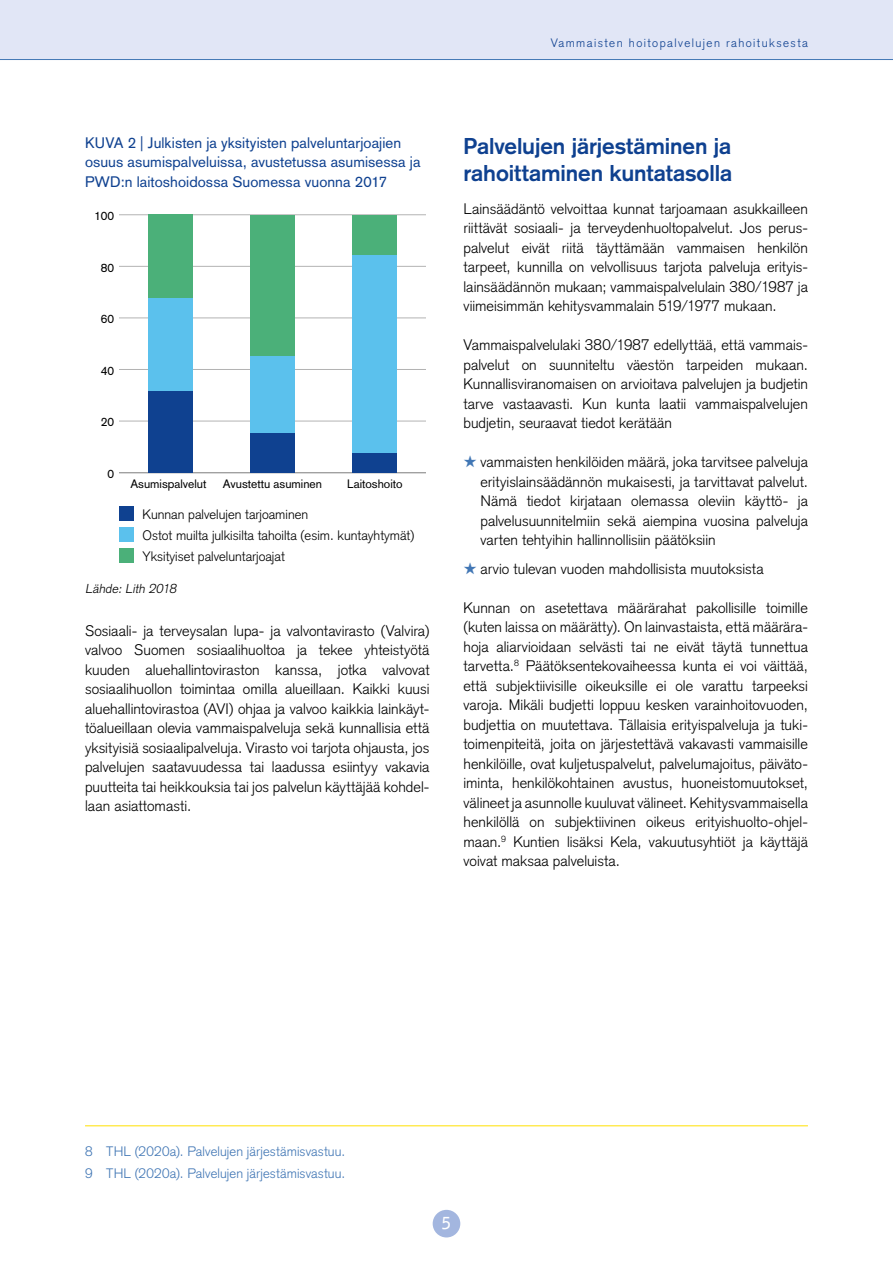
<style>
.page{position:relative;width:893px;height:1263px;background:#fff}
.page>*{position:absolute;margin:0;border:0;box-sizing:border-box;transform-origin:0 0}
.t1{font:700 22.5px/27px "Basic Commercial LT";letter-spacing:-.005em;color:#0f4190}
.t2{font:700 16.5px "Bell Gothic Std";color:#fff}
.body_txt{font:300 15px/19.5px "Basic Commercial LT";color:#000;text-align:justify}
.t3{font:15px/19.5px "Basic Commercial LT";letter-spacing:.005em;color:#0f4190}
.t4{font:300 13.5px/21.3px "Basic Commercial LT";color:#000}
.footnotes{font:300 13.5px "Basic Commercial LT";letter-spacing:.01em;color:#4277b5}
.Figure_source{font:italic 300 12.75px "Basic Commercial LT";color:#000}
.t5{font:12px "Basic Commercial LT";color:#000}
.t6{font:300 12px "Basic Commercial LT";letter-spacing:.12em;color:#0f4190}
.s1{color:#4277b5}
</style>
<div class="page">
<div style="left:0;top:0;width:893px;height:60px;background:#e1e6f6"></div>
<div style="left:433px;top:1210px;width:27px;height:27px;background:#a3b6df;border-radius:50%"></div>
<hr style="left:0;top:59px;width:893px;height:1px;background:#4277b5">
<hr style="left:85px;top:1125px;width:723px;height:1px;background:#ffe000">
<div style="left:119px;top:548px;width:15px;height:15px;background:#4bb079"></div>
<div style="left:119px;top:506px;width:15px;height:15px;background:#0f4190"></div>
<div style="left:119px;top:527px;width:15px;height:15px;background:#5bc1ed"></div>
<hr style="left:119px;top:472px;width:307px;height:1px;background:#b3b3b3">
<hr style="left:119px;top:421px;width:307px;height:1px;background:#b3b3b3">
<hr style="left:119px;top:369px;width:307px;height:1px;background:#b3b3b3">
<hr style="left:119px;top:318px;width:307px;height:1px;background:#b3b3b3">
<hr style="left:119px;top:266px;width:307px;height:1px;background:#b3b3b3">
<hr style="left:119px;top:214px;width:307px;height:1px;background:#b3b3b3">
<div style="left:148px;top:215px;width:44px;height:84px;background:#4bb079"></div>
<div style="left:250px;top:215px;width:44px;height:142px;background:#4bb079"></div>
<div style="left:353px;top:215px;width:44px;height:40px;background:#4bb079"></div>
<div style="left:148px;top:299px;width:44px;height:92px;background:#5bc1ed"></div>
<div style="left:250px;top:357px;width:44px;height:76px;background:#5bc1ed"></div>
<div style="left:353px;top:255px;width:44px;height:198px;background:#5bc1ed"></div>
<div style="left:148px;top:391px;width:44px;height:82px;background:#0f4190"></div>
<div style="left:250px;top:433px;width:44px;height:40px;background:#0f4190"></div>
<div style="left:353px;top:453px;width:44px;height:20px;background:#0f4190"></div>
<p class="t6" style="left:551px;top:36px;width:259px">Vammaisten hoitopalvelujen rahoituksesta</p>
<p class="t3" style="left:85px;top:133px;width:337px">KUVA 2 | Julkisten ja yksityisten palveluntarjoajien osuus asumispalveluissa, avustetussa asumisessa ja<br>PWD:n laitoshoidossa Suomessa vuonna 2017</p>
<p class="t5" style="left:94px;top:209px;width:22px">100</p>
<p class="t5" style="left:101px;top:260px;width:15px">80</p>
<p class="t5" style="left:101px;top:312px;width:15px">60</p>
<p class="t5" style="left:101px;top:364px;width:15px">40</p>
<p class="t5" style="left:101px;top:415px;width:15px">20</p>
<p class="t5" style="left:108px;top:467px;width:8px">0</p>
<p class="t5" style="left:130px;top:477px;width:78px">Asumispalvelut</p>
<p class="t5" style="left:223px;top:477px;width:101px">Avustettu asuminen</p>
<p class="t5" style="left:347px;top:477px;width:57px">Laitoshoito</p>
<p class="t4" style="left:142px;top:504px;width:273px">Kunnan palvelujen tarjoaminen<br>Ostot muilta julkisilta tahoilta (esim. kuntayhtymät)</p>
<p class="t4" style="left:142px;top:546px;width:144px">Yksityiset palveluntarjoajat</p>
<p class="Figure_source" style="left:85px;top:581px;width:95px">Lähde: Lith 2018</p>
<p class="body_txt" style="left:85px;top:621px;width:346px">Sosiaali- ja terveysalan lupa- ja valvontavirasto (Valvira) valvoo Suomen sosiaalihuoltoa ja tekee yhteistyötä kuuden aluehallintoviraston kanssa, jotka valvovat sosiaalihuollon toimintaa omilla alueillaan. Kaikki kuusi aluehallintovirastoa (AVI) ohjaa ja valvoo kaikkia lainkäyt&shy;töalueillaan olevia vammaispalveluja sekä kunnallisia että yksityisiä sosiaalipalveluja. Virasto voi tarjota ohjausta, jos palvelujen saatavuudessa tai laadussa esiintyy vakavia puutteita tai heikkouksia tai jos palvelun käyttäjää kohdel&shy;laan asiattomasti.</p>
<h3 class="t1" style="left:463px;top:132px;width:270px">Palvelujen järjestäminen ja rahoittaminen kuntatasolla</h3>
<p class="body_txt" style="left:463px;top:199px;width:346px">Lainsäädäntö velvoittaa kunnat tarjoamaan asukkailleen riittävät sosiaali- ja terveydenhuoltopalvelut. Jos perus&shy;palvelut eivät riitä täyttämään vammaisen henkilön tarpeet, kunnilla on velvollisuus tarjota palveluja erityis&shy;lainsäädännön mukaan; vammaispalvelulain 380/1987 ja viimeisimmän kehitysvammalain 519/1977 mukaan.</p>
<p class="body_txt" style="left:463px;top:335px;width:346px">Vammaispalvelulaki 380/1987 edellyttää, että vammais&shy;palvelut on suunniteltu väestön tarpeiden mukaan.<br>Kunnallisviranomaisen on arvioitava palvelujen ja budjetin tarve vastaavasti. Kun kunta laatii vammaispalvelujen budjetin, seuraavat tiedot kerätään</p>
<p class="body_txt" style="left:480px;top:452px;width:329px;text-indent:-17px"><span class="s1">★</span> vammaisten henkilöiden määrä, joka tarvitsee palveluja erityislainsäädännön mukaisesti, ja tarvittavat palvelut.<br>Nämä tiedot kirjataan olemassa oleviin käyttö- ja palvelusuunnitelmiin sekä aiempina vuosina palveluja varten tehtyihin hallinnollisiin päätöksiin</p>
<p class="body_txt" style="left:463px;top:559px;width:302px"><span class="s1">★</span> arvio tulevan vuoden mahdollisista muutoksista</p>
<p class="body_txt" style="left:463px;top:598px;width:346px">Kunnan on asetettava määrärahat pakollisille toimille (kuten laissa on määrätty). On lainvastaista, että määrära&shy;hoja aliarvioidaan selvästi tai ne eivät täytä tunnettua tarvetta.<sup>8</sup> Päätöksentekovaiheessa kunta ei voi väittää, että subjektiivisille oikeuksille ei ole varattu tarpeeksi varoja. Mikäli budjetti loppuu kesken varainhoitovuoden, budjettia on muutettava. Tällaisia erityispalveluja ja tuki&shy;toimenpiteitä, joita on järjestettävä vakavasti vammaisille henkilöille, ovat kuljetuspalvelut, palvelumajoitus, päiväto&shy;iminta, henkilökohtainen avustus, huoneistomuutokset, välineet ja asunnolle kuuluvat välineet. Kehitysvammaisella henkilöllä on subjektiivinen oikeus erityishuolto-ohjel&shy;maan.<sup>9</sup> Kuntien lisäksi Kela, vakuutusyhtiöt ja käyttäjä voivat maksaa palveluista.</p>
<p class="footnotes" style="left:85px;top:1143px;width:262px">8 THL (2020a). Palvelujen järjestämisvastuu.</p>
<p class="footnotes" style="left:85px;top:1165px;width:262px">9 THL (2020a). Palvelujen järjestämisvastuu.</p>
<p class="t2" style="left:442px;top:1212px;width:11px">5</p>
</div>
